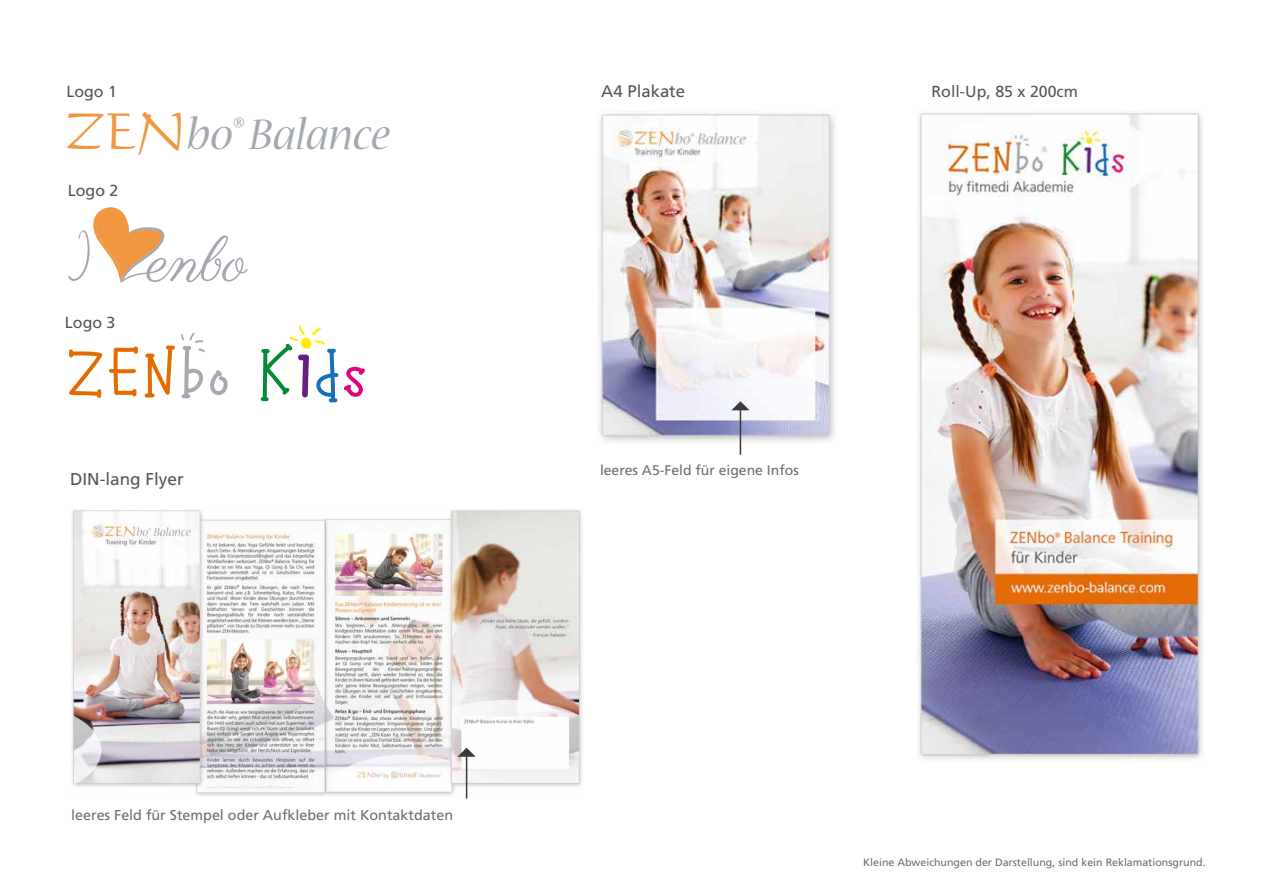
<style>
.page{position:relative;width:1263px;height:893px;background:#fff}
.page>*{position:absolute;margin:0;border:0;box-sizing:border-box;transform-origin:0 0}
.t1{font:italic 48.45px "Nueva Std";color:#a3a7af}
.t2{font:17.25px "Frutiger";color:#565655}
.t3{font:16.8px "Frutiger";color:#565655}
.t4{font:15.9px "Frutiger";color:#565655}
.t5{font:14.25px "Frutiger";color:#6e6e6e}
.t6{font:13.95px "Frutiger";color:#6e6e6e}
.t7{font:10.65px "Frutiger";color:#6e6e6e}
.s1{font-family:"Calligraphic 421 BT Roman B";font-style:normal;font-size:49.35px;color:#f19740}
.s2{font-size:49.35px}
.s3{font-style:normal;font-size:49.35px}
</style>
<div class="page">
<img style="left:597px;top:112px;width:241px;height:333px">
<hr style="left:740px;top:409px;width:1px;height:46px;background:#3a3a39">
<svg style="left:731px;top:401px;width:18px;height:9px"></svg>
<img style="left:916px;top:112px;width:288px;height:648px">
<img style="left:71px;top:509px;width:512px;height:288px">
<hr style="left:466px;top:755px;width:1px;height:44px;background:#3a3a39">
<svg style="left:457px;top:748px;width:19px;height:9px"></svg>
<svg style="left:68px;top:207px;width:180px;height:76px"></svg>
<svg style="left:69px;top:349px;width:33px;height:49px"></svg>
<svg style="left:109px;top:346px;width:29px;height:51px"></svg>
<svg style="left:145px;top:346px;width:30px;height:51px"></svg>
<svg style="left:181px;top:333px;width:47px;height:65px"></svg>
<svg style="left:261px;top:325px;width:104px;height:77px"></svg>
<h3 class="t4" style="left:66px;top:82px;width:52px">Logo 1</h3>
<h1 class="t1" style="left:65px;top:112px;width:327px"><span class="s1">ZEN</span><span class="s2">bo</span><span class="s3">®</span>Balance</h1>
<h3 class="t4" style="left:68px;top:181px;width:52px">Logo 2</h3>
<h3 class="t4" style="left:65px;top:314px;width:52px">Logo 3</h3>
<h2 class="t2" style="left:70px;top:469px;width:115px">DIN-lang Flyer</h2>
<h3 class="t5" style="left:71px;top:806px;width:383px">leeres Feld für Stempel oder Aufkleber mit Kontaktdaten</h3>
<h3 class="t3" style="left:601px;top:82px;width:85px">A4 Plakate</h3>
<h3 class="t4" style="left:931px;top:82px;width:148px">Roll-Up, 85 x 200cm</h3>
<h3 class="t6" style="left:600px;top:462px;width:200px">leeres A5-Feld für eigene Infos</h3>
<p class="t7" style="left:863px;top:856px;width:344px">Kleine Abweichungen der Darstellung, sind kein Reklamationsgrund.</p>
</div>
